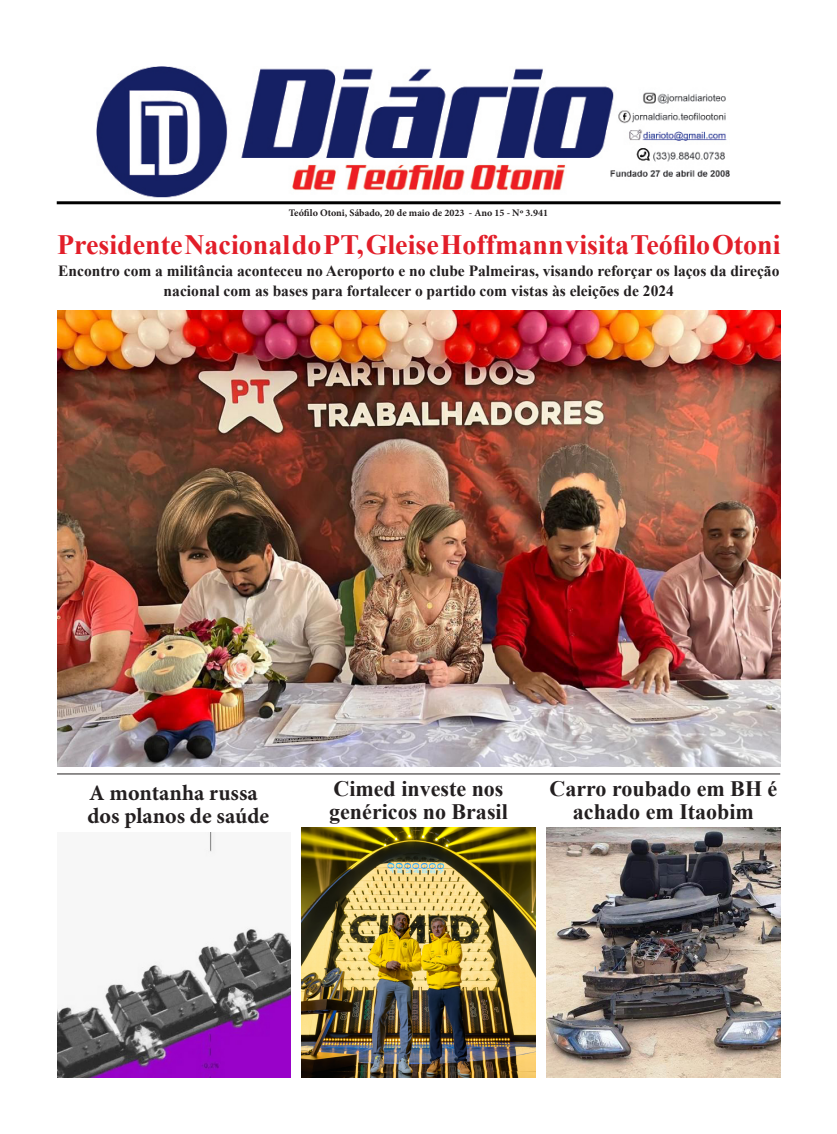
<style>
.page{position:relative;width:837px;height:1134px;background:#fff}
.page>*{position:absolute;margin:0;border:0;box-sizing:border-box;transform-origin:0 0}
.t1{font:700 28px "Times New Roman";color:#e21e29}
.t2{font:700 22px/23px "Times New Roman";color:#231f20;text-align:center}
.t3{font:700 22px "Minion Pro";color:#231f20}
.t4{font:700 15.5px/20px "Times New Roman";color:#231f20;text-align:center}
.t5{font:700 10px "Minion Pro";color:#231f20}
</style>
<div class="page">
<hr style="left:57px;top:201px;width:723px;height:3px;background:#000">
<img style="left:96px;top:66px;width:632px;height:132px">
<img style="left:57px;top:310px;width:723px;height:457px">
<hr style="left:57px;top:773px;width:723px;height:1px;background:#231f20">
<img style="left:302px;top:828px;width:233px;height:249px">
<img style="left:546px;top:827px;width:234px;height:251px">
<img style="left:57px;top:832px;width:233px;height:246px">
<p class="t5" style="left:289px;top:205px;width:261px">Teófilo Otoni, Sábado, 20 de maio de 2023 - Ano 15 - Nº 3.941</p>
<p class="t1" style="left:57px;top:226px;width:724px">Presidente Nacional do PT, Gleise Hoffmann visita Teófilo Otoni</p>
<p class="t4" style="left:58px;top:261px;width:722px">Encontro com a militância aconteceu no Aeroporto e no clube Palmeiras, visando reforçar os laços da direção nacional com as bases para fortalecer o partido com vistas às eleições de 2024</p>
<p class="t3" style="left:89px;top:777px;width:170px">A montanha russa</p>
<p class="t3" style="left:87px;top:800px;width:183px">dos planos de saúde</p>
<p class="t2" style="left:333px;top:776px;width:171px">Cimed investe nos</p>
<p class="t2" style="left:329px;top:799px;width:180px">genéricos no Brasil</p>
<p class="t2" style="left:549px;top:776px;width:229px">Carro roubado em BH é achado em Itaobim</p>
</div>
